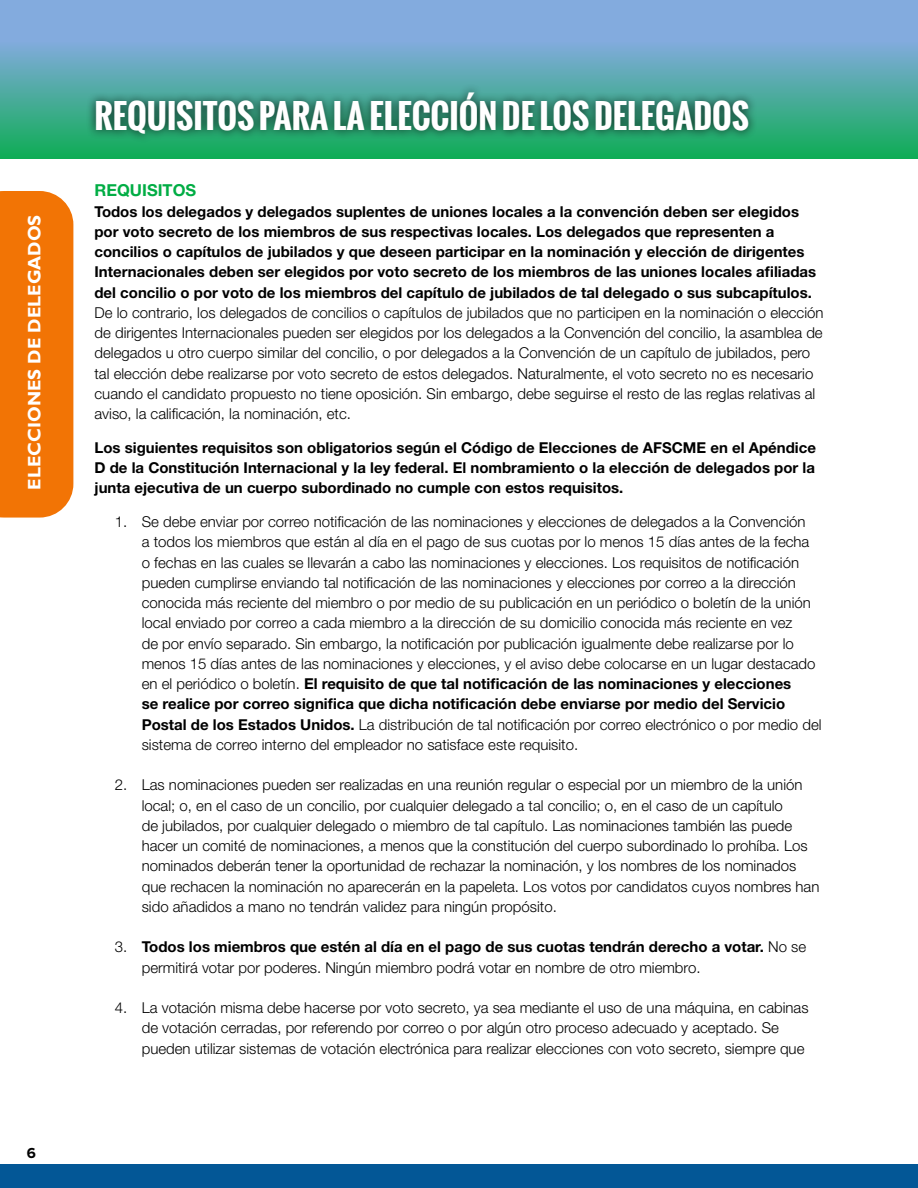
<style>
.page{position:relative;width:918px;height:1188px;background:#fff}
.page>*{position:absolute;margin:0;border:0;box-sizing:border-box;transform-origin:0 0}
.t1{font:700 33px "Oswald";color:#fff}
.t2{font:700 18px "Gill Sans";color:#fff}
.SubHeads{font:700 16.5px "Helvetica Neue LT Std";color:#00ad44}
.body_copy_helvetica_light{font:300 15px/20.2px "Helvetica Neue LT Std";color:#000}
.body_copy_helvetica_light-2{font:700 15px/20.2px "Helvetica Neue LT Std";color:#000;text-align:justify}
.t3{font:700 15px "Proxima Nova";color:#000}
.s1{font-weight:700}
</style>
<div class="page">
<div style="left:0;top:1164px;width:918px;height:24px;background:#035796"></div>
<div style="left:0;top:191px;width:73px;height:327px;background:#f27405"></div>
<div style="left:0;top:0;width:918px;height:159px;background:#83abde"></div>
<div style="left:0;top:41px;width:918px;height:118px;background:linear-gradient(to bottom,#82abdd,#0fac56)"></div>
<div style="left:86px;top:83px;width:672px;height:60px;background:#000;opacity:.71"></div>
<p class="t2" style="left:24px;top:490px;width:276px;rotate:-90deg">ELECCIONES DE DELEGADOS</p>
<p class="t3" style="left:27px;top:1146px;width:11px">6</p>
<p class="t1" style="left:94px;top:92px;width:656px">REQUISITOS PARA LA ELECCIÓN DE LOS DELEGADOS</p>
<p class="SubHeads" style="left:94px;top:180px;width:103px">REQUISITOS</p>
<p class="body_copy_helvetica_light" style="left:94px;top:201px;width:731px"><span class="s1">Todos los delegados y delegados suplentes de uniones locales a la convención deben ser elegidos por voto secreto de los miembros de sus respectivas locales. Los delegados que representen a concilios o capítulos de jubilados y que deseen participar en la nominación y elección de dirigentes Internacionales deben ser elegidos por voto secreto de los miembros de las uniones locales afiliadas del concilio o por voto de los miembros del capítulo de jubilados de tal delegado o sus subcapítulos.<br></span>De lo contrario, los delegados de concilios o capítulos de jubilados que no participen en la nominación o elección de dirigentes Internacionales pueden ser elegidos por los delegados a la Convención del concilio, la asamblea de delegados u otro cuerpo similar del concilio, o por delegados a la Convención de un capítulo de jubilados, pero tal elección debe realizarse por voto secreto de estos delegados. Naturalmente, el voto secreto no es necesario cuando el candidato propuesto no tiene oposición. Sin embargo, debe seguirse el resto de las reglas relativas al aviso, la calificación, la nominación, etc.</p>
<p class="body_copy_helvetica_light-2" style="left:94px;top:437px;width:723px">Los siguientes requisitos son obligatorios según el Código de Elecciones de AFSCME en el Apéndice D de la Constitución Internacional y la ley federal. El nombramiento o la elección de delegados por la junta ejecutiva de un cuerpo subordinado no cumple con estos requisitos.</p>
<p class="body_copy_helvetica_light" style="left:142px;top:511px;width:681px;text-indent:-27px">1. Se debe enviar por correo notificación de las nominaciones y elecciones de delegados a la Convención<br>a todos los miembros que están al día en el pago de sus cuotas por lo menos 15 días antes de la fecha<br>o fechas en las cuales se llevarán a cabo las nominaciones y elecciones. Los requisitos de notificación pueden cumplirse enviando tal notificación de las nominaciones y elecciones por correo a la dirección conocida más reciente del miembro o por medio de su publicación en un periódico o boletín de la unión local enviado por correo a cada miembro a la dirección de su domicilio conocida más reciente en vez<br>de por envío separado. Sin embargo, la notificación por publicación igualmente debe realizarse por lo menos 15 días antes de las nominaciones y elecciones, y el aviso debe colocarse en un lugar destacado en el periódico o boletín. <span class="s1">El requisito de que tal notificación de las nominaciones y elecciones<br>se realice por correo significa que dicha notificación debe enviarse por medio del Servicio Postal de los Estados Unidos.</span> La distribución de tal notificación por correo electrónico o por medio del sistema de correo interno del empleador no satisface este requisito.</p>
<p class="body_copy_helvetica_light" style="left:142px;top:775px;width:679px;text-indent:-27px">2. Las nominaciones pueden ser realizadas en una reunión regular o especial por un miembro de la unión local; o, en el caso de un concilio, por cualquier delegado a tal concilio; o, en el caso de un capítulo<br>de jubilados, por cualquier delegado o miembro de tal capítulo. Las nominaciones también las puede hacer un comité de nominaciones, a menos que la constitución del cuerpo subordinado lo prohíba. Los nominados deberán tener la oportunidad de rechazar la nominación, y los nombres de los nominados que rechacen la nominación no aparecerán en la papeleta. Los votos por candidatos cuyos nombres han sido añadidos a mano no tendrán validez para ningún propósito.</p>
<p class="body_copy_helvetica_light" style="left:142px;top:937px;width:666px;text-indent:-27px">3. <span class="s1">Todos los miembros que estén al día en el pago de sus cuotas tendrán derecho a votar.</span> No se permitirá votar por poderes. Ningún miembro podrá votar en nombre de otro miembro.</p>
<p class="body_copy_helvetica_light" style="left:142px;top:997px;width:668px;text-indent:-27px">4. La votación misma debe hacerse por voto secreto, ya sea mediante el uso de una máquina, en cabinas de votación cerradas, por referendo por correo o por algún otro proceso adecuado y aceptado. Se pueden utilizar sistemas de votación electrónica para realizar elecciones con voto secreto, siempre que</p>
</div>
